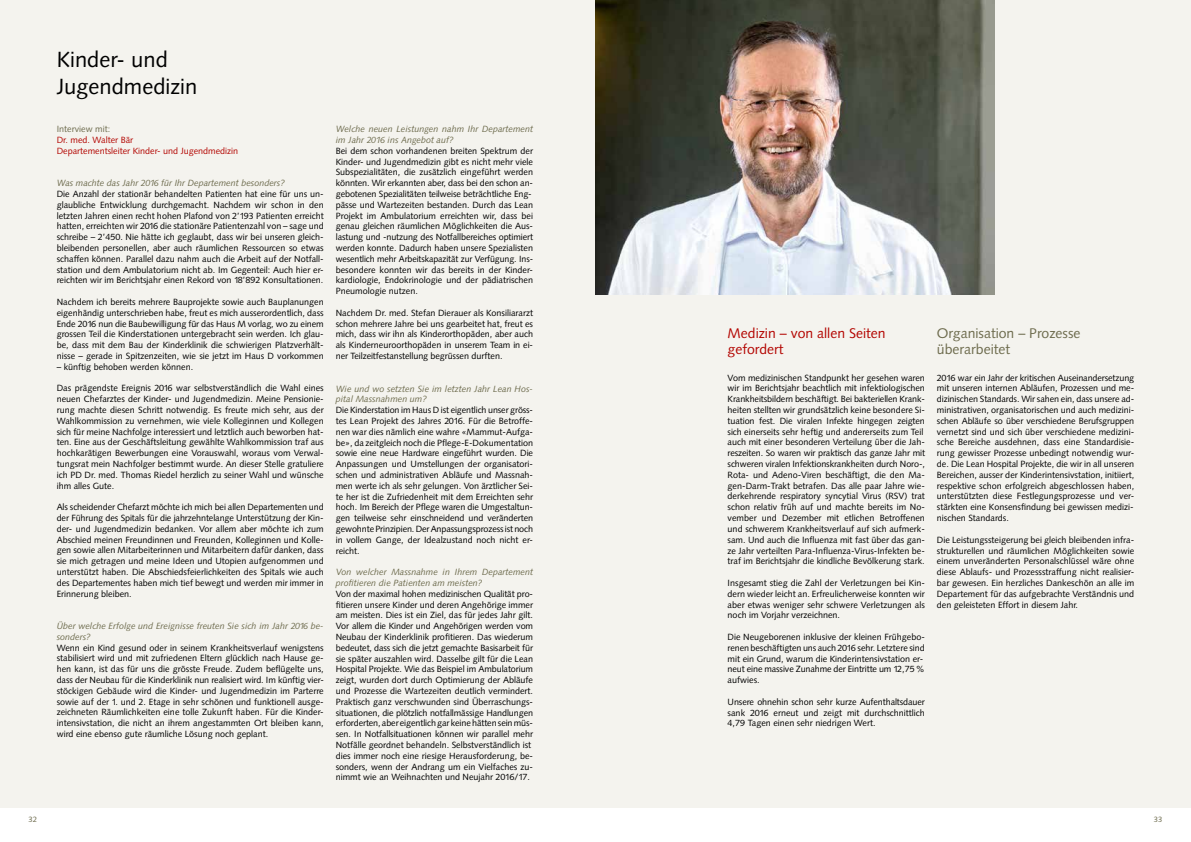
<style>
.page{position:relative;width:1191px;height:842px;background:#fff}
.page>*{position:absolute;margin:0;border:0;box-sizing:border-box;transform-origin:0 0}
.t1{font:22px/26.4px "Syntax";color:#000}
.t2{font:14px/16.8px "Syntax";color:#6d6b4d}
.t3{font:14px/16.8px "Syntax";color:#b30501}
.t4{font:9px/10.8px "Syntax";color:#000;text-align:justify}
.t5{font:italic 9px/10.8px "Syntax";color:#6d6b4d}
.t6{font:9px/10.8px "Syntax";color:#b30501}
.t7{font:9px "Syntax";color:#6d6b4d}
.t8{font:7.8px "Syntax";color:#6d6b4d}
</style>
<div class="page">
<div style="left:0;top:0;width:1191px;height:808px;background:#f4f3ee"></div>
<img style="left:595px;top:0;width:399px;height:294px">
<h1 class="t1" style="left:57px;top:47px;width:142px">Kinder- und<br>Jugendmedizin</h1>
<p class="t7" style="left:57px;top:124px;width:55px">Interview mit:</p>
<p class="t6" style="left:57px;top:134px;width:183px">Dr. med. Walter Bär<br>Departementsleiter Kinder- und Jugendmedizin</p>
<p class="t5" style="left:57px;top:178px;width:230px">Was machte das Jahr 2016 für Ihr Departement besonders?</p>
<p class="t4" style="left:57px;top:188px;width:268px">Die Anzahl der stationär behandelten Patienten hat eine für uns un&shy;glaubliche Entwicklung durchgemacht. Nachdem wir schon in den letzten Jahren einen recht hohen Plafond von 2’193 Patienten erreicht hatten, erreichten wir 2016 die stationäre Patientenzahl von – sage und schreibe – 2’450. Nie hätte ich geglaubt, dass wir bei unseren gleich&shy;bleibenden personellen, aber auch räumlichen Ressourcen so etwas schaffen können. Parallel dazu nahm auch die Arbeit auf der Notfall&shy;station und dem Ambulatorium nicht ab. Im Gegenteil: Auch hier er&shy;reichten wir im Berichtsjahr einen Rekord von 18’892 Konsultationen.</p>
<p class="t4" style="left:57px;top:296px;width:268px">Nachdem ich bereits mehrere Bauprojekte sowie auch Bauplanungen eigenhändig unterschrieben habe, freut es mich ausserordentlich, dass Ende 2016 nun die Baubewilligung für das Haus M vorlag, wo zu einem grossen Teil die Kinderstationen untergebracht sein werden. Ich glau&shy;be, dass mit dem Bau der Kinderklinik die schwierigen Platzverhält&shy;nisse – gerade in Spitzenzeiten, wie sie jetzt im Haus D vorkommen</p>
<p class="t4" style="left:57px;top:361px;width:138px">– künftig behoben werden können.</p>
<p class="t4" style="left:57px;top:383px;width:269px">Das prägendste Ereignis 2016 war selbstverständlich die Wahl eines neuen Chefarztes der Kinder- und Jugendmedizin. Meine Pensionie&shy;rung machte diesen Schritt notwendig. Es freute mich sehr, aus der Wahlkommission zu vernehmen, wie viele Kolleginnen und Kollegen sich für meine Nachfolge interessiert und letztlich auch beworben hat&shy;ten. Eine aus der Geschäftsleitung gewählte Wahlkommission traf aus hochkarätigen Bewerbungen eine Vorauswahl, woraus vom Verwal&shy;tungsrat mein Nachfolger bestimmt wurde. An dieser Stelle gratuliere ich PD Dr. med. Thomas Riedel herzlich zu seiner Wahl und wünsche ihm alles Gute.</p>
<p class="t4" style="left:57px;top:502px;width:269px">Als scheidender Chefarzt möchte ich mich bei allen Departementen und der Führung des Spitals für die jahrzehntelange Unterstützung der Kin&shy;der- und Jugendmedizin bedanken. Vor allem aber möchte ich zum Abschied meinen Freundinnen und Freunden, Kolleginnen und Kolle&shy;gen sowie allen Mitarbeiterinnen und Mitarbeitern dafür danken, dass sie mich getragen und meine Ideen und Utopien aufgenommen und unterstützt haben. Die Abschiedsfeierlichkeiten des Spitals wie auch des Departementes haben mich tief bewegt und werden mir immer in Erinnerung bleiben.</p>
<p class="t5" style="left:57px;top:620px;width:268px">Über welche Erfolge und Ereignisse freuten Sie sich im Jahr 2016 be&shy;sonders?</p>
<p class="t4" style="left:57px;top:642px;width:269px">Wenn ein Kind gesund oder in seinem Krankheitsverlauf wenigstens stabilisiert wird und mit zufriedenen Eltern glücklich nach Hause ge&shy;hen kann, ist das für uns die grösste Freude. Zudem beflügelte uns, dass der Neubau für die Kinderklinik nun realisiert wird. Im künftig vier&shy;stöckigen Gebäude wird die Kinder- und Jugendmedizin im Parterre sowie auf der 1. und 2. Etage in sehr schönen und funktionell ausge&shy;zeichneten Räumlichkeiten eine tolle Zukunft haben. Für die Kinder&shy;intensivstation, die nicht an ihrem angestammten Ort bleiben kann, wird eine ebenso gute räumliche Lösung noch geplant.</p>
<p class="t5" style="left:336px;top:124px;width:199px">Welche neuen Leistungen nahm Ihr Departement im Jahr 2016 ins Angebot auf?</p>
<p class="t4" style="left:336px;top:145px;width:199px;text-align:left">Bei dem schon vorhandenen breiten Spektrum der Kinder- und Jugendmedizin gibt es nicht mehr viele Subspezialitäten, die zusätzlich eingeführt werden könnten. Wir erkannten aber, dass bei den schon an&shy;gebotenen Spezialitäten teilweise beträchtliche Eng&shy;pässe und Wartezeiten bestanden. Durch das Lean Projekt im Ambulatorium erreichten wir, dass bei genau gleichen räumlichen Möglichkeiten die Aus&shy;lastung und -nutzung des Notfallbereiches optimiert werden konnte. Dadurch haben unsere Spezialisten wesentlich mehr Arbeitskapazität zur Verfügung. Ins&shy;besondere konnten wir das bereits in der Kinder&shy;kardiologie, Endokrinologie und der pädiatrischen Pneumologie nutzen.</p>
<p class="t4" style="left:336px;top:307px;width:199px">Nachdem Dr. med. Stefan Dierauer als Konsiliararzt schon mehrere Jahre bei uns gearbeitet hat, freut es mich, dass wir ihn als Kinderorthopäden, aber auch als Kinderneuroorthopäden in unserem Team in ei&shy;ner Teilzeitfestanstellung begrüssen durften.</p>
<p class="t5" style="left:336px;top:383px;width:199px">Wie und wo setzten Sie im letzten Jahr Lean Hos&shy;pital Massnahmen um?</p>
<p class="t4" style="left:336px;top:405px;width:199px">Die Kinderstation im Haus D ist eigentlich unser gröss&shy;tes Lean Projekt des Jahres 2016. Für die Betroffe&shy;nen war dies nämlich eine wahre «Mammut-Aufga&shy;be», da zeitgleich noch die Pflege-E-Dokumentation sowie eine neue Hardware eingeführt wurden. Die Anpassungen und Umstellungen der organisatori&shy;schen und administrativen Abläufe und Massnah&shy;men werte ich als sehr gelungen. Von ärztlicher Sei&shy;te her ist die Zufriedenheit mit dem Erreichten sehr hoch. Im Bereich der Pflege waren die Umgestaltun&shy;gen teilweise sehr einschneidend und veränderten gewohnte Prinzipien. Der Anpassungsprozess ist noch in vollem Gange, der Idealzustand noch nicht er&shy;reicht.</p>
<p class="t5" style="left:336px;top:567px;width:199px">Von welcher Massnahme in Ihrem Departement profitieren die Patienten am meisten?</p>
<p class="t4" style="left:336px;top:588px;width:199px;text-align:left">Von der maximal hohen medizinischen Qualität pro&shy;fitieren unsere Kinder und deren Angehörige immer am meisten. Dies ist ein Ziel, das für jedes Jahr gilt.<br>Vor allem die Kinder und Angehörigen werden vom Neubau der Kinderklinik profitieren. Das wiederum bedeutet, dass sich die jetzt gemachte Basisarbeit für sie später auszahlen wird. Dasselbe gilt für die Lean Hospital Projekte. Wie das Beispiel im Ambulatorium zeigt, wurden dort durch Optimierung der Abläufe und Prozesse die Wartezeiten deutlich vermindert.<br>Praktisch ganz verschwunden sind Überraschungs&shy;situationen, die plötzlich notfallmässige Handlungen erforderten, aber eigentlich gar keine hätten sein müs&shy;sen. In Notfallsituationen können wir parallel mehr Notfälle geordnet behandeln. Selbstverständlich ist dies immer noch eine riesige Herausforderung, be&shy;sonders, wenn der Andrang um ein Vielfaches zu&shy;nimmt wie an Weihnachten und Neujahr 2016/17.</p>
<h2 class="t3" style="left:727px;top:324px;width:159px">Medizin – von allen Seiten gefordert</h2>
<p class="t4" style="left:727px;top:372px;width:199px;text-align:left">Vom medizinischen Standpunkt her gesehen waren wir im Berichtsjahr beachtlich mit infektiologischen Krankheitsbildern beschäftigt. Bei bakteriellen Krank&shy;heiten stellten wir grundsätzlich keine besondere Si&shy;tuation fest. Die viralen Infekte hingegen zeigten sich einerseits sehr heftig und andererseits zum Teil auch mit einer besonderen Verteilung über die Jah&shy;reszeiten. So waren wir praktisch das ganze Jahr mit schweren viralen Infektionskrankheiten durch Noro-, Rota- und Adeno-Viren beschäftigt, die den Ma&shy;gen-Darm-Trakt betrafen. Das alle paar Jahre wie&shy;derkehrende respiratory syncytial Virus (RSV) trat schon relativ früh auf und machte bereits im No&shy;vember und Dezember mit etlichen Betroffenen und schwerem Krankheitsverlauf auf sich aufmerk&shy;sam. Und auch die Influenza mit fast über das gan&shy;ze Jahr verteilten Para-Influenza-Virus-Infekten be&shy;traf im Berichtsjahr die kindliche Bevölkerung stark.</p>
<p class="t4" style="left:727px;top:577px;width:199px">Insgesamt stieg die Zahl der Verletzungen bei Kin&shy;dern wieder leicht an. Erfreulicherweise konnten wir aber etwas weniger sehr schwere Verletzungen als noch im Vorjahr verzeichnen.</p>
<p class="t4" style="left:727px;top:631px;width:199px;text-align:left">Die Neugeborenen inklusive der kleinen Frühgebo&shy;renen beschäftigten uns auch 2016 sehr. Letztere sind mit ein Grund, warum die Kinderintensivstation er&shy;neut eine massive Zunahme der Eintritte um 12,75% aufwies.</p>
<p class="t4" style="left:727px;top:696px;width:199px">Unsere ohnehin schon sehr kurze Aufenthaltsdauer sank 2016 erneut und zeigt mit durchschnittlich 4,79 Tagen einen sehr niedrigen Wert.</p>
<h2 class="t2" style="left:937px;top:324px;width:145px">Organisation – Prozesse überarbeitet</h2>
<p class="t4" style="left:937px;top:372px;width:199px">2016 war ein Jahr der kritischen Auseinandersetzung mit unseren internen Abläufen, Prozessen und me&shy;dizinischen Standards. Wir sahen ein, dass unsere ad&shy;ministrativen, organisatorischen und auch medizini&shy;schen Abläufe so über verschiedene Berufsgruppen vernetzt sind und sich über verschiedene medizini&shy;sche Bereiche ausdehnen, dass eine Standardisie&shy;rung gewisser Prozesse unbedingt notwendig wur&shy;de. Die Lean Hospital Projekte, die wir in all unseren Bereichen, ausser der Kinderintensivstation, initiiert, respektive schon erfolgreich abgeschlossen haben, unterstützten diese Festlegungsprozesse und ver&shy;stärkten eine Konsensfindung bei gewissen medizi&shy;nischen Standards.</p>
<p class="t4" style="left:937px;top:534px;width:199px">Die Leistungssteigerung bei gleich bleibenden infra&shy;strukturellen und räumlichen Möglichkeiten sowie einem unveränderten Personalschlüssel wäre ohne diese Ablaufs- und Prozessstraffung nicht realisier&shy;bar gewesen. Ein herzliches Dankeschön an alle im Departement für das aufgebrachte Verständnis und den geleisteten Effort in diesem Jahr.</p>
<p class="t8" style="left:28px;top:815px;width:10px">32</p>
<p class="t8" style="left:1154px;top:815px;width:10px">33</p>
</div>
